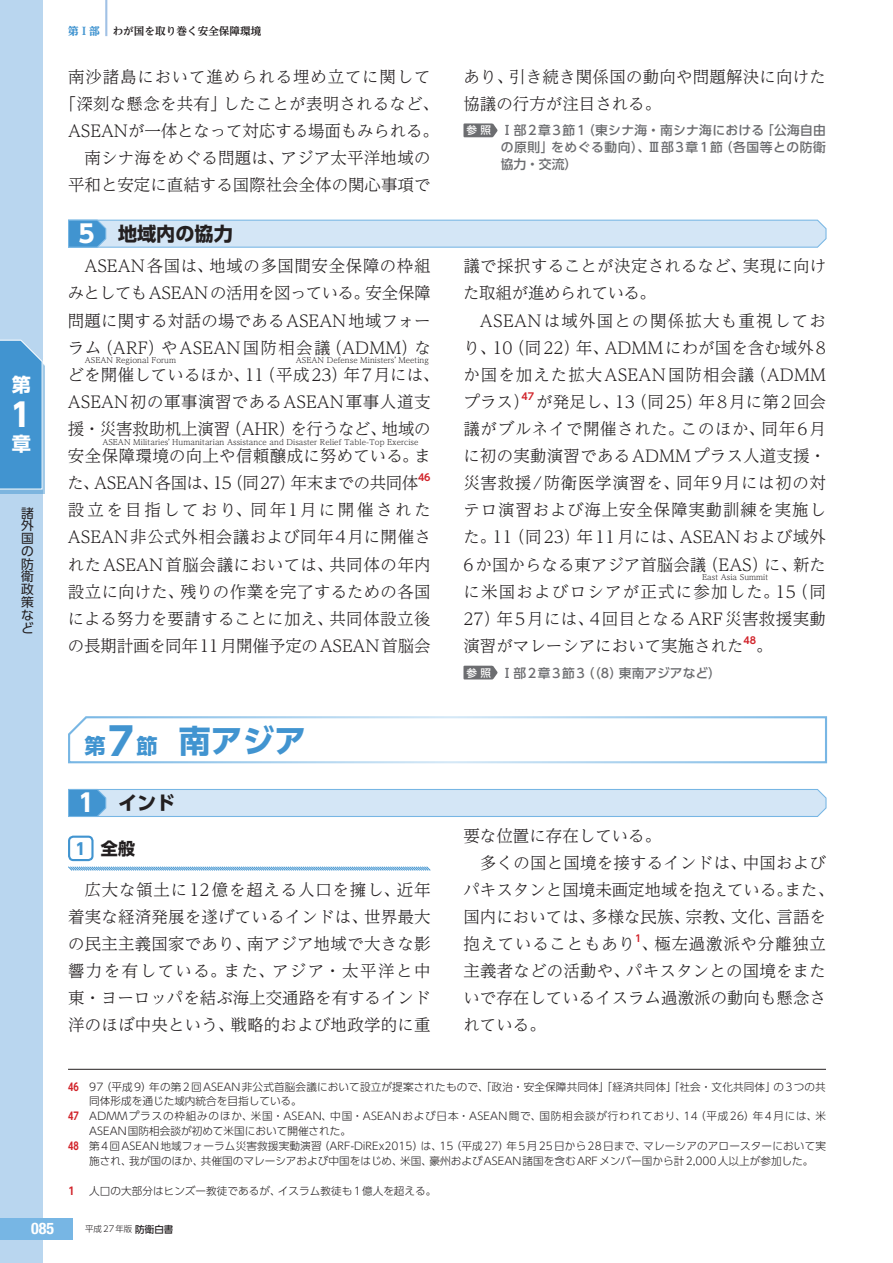
<style>
.page{position:relative;width:893px;height:1263px;background:#fff}
.page>*{position:absolute;margin:0;border:0;box-sizing:border-box;transform-origin:0 0}
.t1{font:700 31.95px "UD Shin Go Pro";color:#4194d0}
.t2{font:700 31.95px "UD Shin Go Pro";color:#fff}
.t3{font:700 19.2px "UD Shin Go Pro";color:#231f20}
.t4{font:700 19.2px "UD Shin Go Pro";color:#fff}
.t5{font:700 16.95px "UD Shin Go Pro";color:#231f20}
.t6{font:300 16.5px/27.2px "UD Reimin Pro";letter-spacing:.01em;color:#231f20;text-align:justify}
.t7{font:300 16.5px "UD Reimin Pro";letter-spacing:.05em;color:#231f20}
.t8{font:300 16.5px "UD Reimin Pro";letter-spacing:.045em;color:#231f20}
.t9{font:700 condensed 15.9px "Helvetica Neue LT Std";color:#fff}
.t10{font:500 12.75px/17px "UD Shin Go Pro";letter-spacing:.05em;color:#6c6d70;text-align:justify}
.t11{font:500 12.75px "UD Shin Go Pro";color:#6c6d70}
.t12{font:12.75px/12.8px "UD Shin Go Pro";color:#231f20;text-align:justify}
.t13{font:300 10.65px "UD Shin Go Pro";letter-spacing:.01em;color:#231f20}
.t14{font:300 10.65px "UD Shin Go Pro";letter-spacing:.07em;color:#231f20}
.t15{font:700 10.65px "UD Reimin Pro";color:#231f20}
.t16{font:500 10.65px "UD Shin Go Pro";color:#fff}
.t17{font:700 10.65px "UD Shin Go Pro De";color:#d1232a}
.t18{font:700 9.6px "UD Shin Go Pro De";color:#d1232a}
.t19{font:300 8.55px "UD Shin Go Pro";color:#231f20}
.t20{font:300 7.65px "UD Reimin Pro";letter-spacing:.005em;color:#231f20}
.s1{font-weight:800;color:#4194d0}
.s2{font-size:24.45px;color:#fff}
.s3{font-size:21.3px}
.s4{font-size:38.25px}
.s5{font-size:15.9px;color:#4194d0}
.s6{font-family:"UD Shin Go Pro De";font-weight:700;color:#d1232a}
.s7{font-weight:500;font-size:9.6px}
</style>
<div class="page">
<svg style="left:68px;top:219px;width:759px;height:29px"></svg>
<svg style="left:68px;top:788px;width:759px;height:29px"></svg>
<svg style="left:68px;top:866px;width:363px;height:5px"></svg>
<svg style="left:463px;top:123px;width:35px;height:14px"></svg>
<svg style="left:463px;top:666px;width:35px;height:13px"></svg>
<svg style="left:68px;top:716px;width:760px;height:48px"></svg>
<div style="left:68px;top:836px;width:26px;height:25px;border:2px solid #4194d0;border-radius:4px"></div>
<hr style="left:68px;top:1069px;width:758px;height:1px;background:#231f20">
<div style="left:0;top:0;width:43px;height:1263px;background:#b9d6ef"></div>
<div style="left:0;top:344px;width:45px;height:150px;background:#4194d0;opacity:.5"></div>
<svg style="left:0;top:339px;width:43px;height:151px"></svg>
<div style="left:0;top:1218px;width:72px;height:21px;background:#77b6e4"></div>
<hr style="left:105px;top:0;width:2px;height:36px;background:#a1c1e5">
<p class="t4" style="left:12px;top:369px;width:20px">第</p>
<h1 class="t2" style="left:5px;top:389px;width:21px">１</h1>
<p class="t4" style="left:12px;top:428px;width:20px">章</p>
<p class="t12" style="left:21px;top:506px;width:14px">諸外国の防衛政策など</p>
<p class="t15" style="left:68px;top:22px;width:195px"><span class="s1">第Ⅰ部</span> わが国を取り巻く安全保障環境</p>
<p class="t7" style="left:68px;top:63px;width:364px">南沙諸島において進められる埋め立てに関して</p>
<p class="t6" style="left:60px;top:89px;width:381px">「深刻な懸念を共有」したことが表明されるなど、</p>
<p class="t6" style="left:68px;top:116px;width:372px">ASEANが一体となって対応する場面もみられる。</p>
<p class="t6" style="left:85px;top:143px;width:347px">南シナ海をめぐる問題は、アジア太平洋地域の</p>
<p class="t6" style="left:68px;top:171px;width:364px">平和と安定に直結する国際社会全体の関心事項で</p>
<p class="t3" style="left:79px;top:218px;width:156px"><span class="s2">5</span> 地域内の協力</p>
<p class="t6" style="left:68px;top:252px;width:365px;text-indent:17px">ASEAN各国は、地域の多国間安全保障の枠組みとしてもASEANの活用を図っている。安全保障問題に関する対話の場であるASEAN地域フォーラム（ARF）やASEAN国防相会議（ADMM）な</p>
<p class="t20" style="left:85px;top:354px;width:93px">ASEAN Regional Forum</p>
<p class="t20" style="left:296px;top:354px;width:135px">ASEAN Defense Ministers’Meeting</p>
<p class="t6" style="left:68px;top:360px;width:373px;text-align:left">どを開催しているほか、11（平成23）年7月には、<br>ASEAN初の軍事演習であるASEAN軍事人道支援・災害救助机上演習（AHR）を行うなど、地域の</p>
<p class="t20" style="left:102px;top:436px;width:318px">ASEAN Militaries’Humanitarian Assistance and Disaster Relief Table-Top Exercise</p>
<p class="t6" style="left:67px;top:442px;width:365px">安全保障環境の向上や信頼醸成に努めている。また、ASEAN各国は、15（同27）年末までの共同体</p>
<p class="t18" style="left:418px;top:470px;width:14px">46</p>
<p class="t6" style="left:68px;top:496px;width:365px">設立を目指しており、同年1月に開催されたASEAN非公式外相会議および同年4月に開催されたASEAN首脳会議においては、共同体の年内設立に向けた、残りの作業を完了するための各国による努力を要請することに加え、共同体設立後の長期計画を同年11月開催予定のASEAN首脳会</p>
<h1 class="t1" style="left:85px;top:715px;width:223px"><span class="s3">第</span><span class="s4">7</span><span class="s3">節　</span>南アジア</h1>
<p class="t3" style="left:79px;top:787px;width:98px"><span class="s2">1</span> インド</p>
<p class="t5" style="left:76px;top:835px;width:61px"><span class="s5">1</span> 全般</p>
<p class="t6" style="left:68px;top:875px;width:364px;text-indent:16px">広大な領土に12億を超える人口を擁し、近年着実な経済発展を遂げているインドは、世界最大の民主主義国家であり、南アジア地域で大きな影響力を有している。また、アジア・太平洋と中東・ヨーロッパを結ぶ海上交通路を有するインド洋のほぼ中央という、戦略的および地政学的に重</p>
<p class="t6" style="left:463px;top:62px;width:364px">あり、引き続き関係国の動向や問題解決に向けた協議の行方が注目される。</p>
<p class="t10" style="left:501px;top:122px;width:327px">Ⅰ部2章3節1（東シナ海・南シナ海における「公海自由の原則」をめぐる動向）、Ⅲ部3章1節（各国等との防衛協力・交流）</p>
<p class="t16" style="left:466px;top:122px;width:26px">参照</p>
<p class="t6" style="left:463px;top:252px;width:364px">議で採択することが決定されるなど、実現に向けた取組が進められている。</p>
<p class="t6" style="left:463px;top:306px;width:364px;text-indent:16px">ASEANは域外国との関係拡大も重視しており、10（同22）年、ADMMにわが国を含む域外8か国を加えた拡大ASEAN国防相会議（ADMMプラス）が発足し、13（同25）年8月に第2回会</p>
<p class="t18" style="left:521px;top:388px;width:14px">47</p>
<p class="t6" style="left:463px;top:415px;width:364px">議がブルネイで開催された。このほか、同年6月に初の実動演習であるADMMプラス人道支援・災害救援/防衛医学演習を、同年9月には初の対テロ演習および海上安全保障実動訓練を実施した。11（同23）年11月には、ASEANおよび域外6か国からなる東アジア首脳会議（EAS）に、新た</p>
<p class="t20" style="left:702px;top:571px;width:68px">East Asia Summit</p>
<p class="t6" style="left:463px;top:577px;width:364px">に米国およびロシアが正式に参加した。15（同27）年5月には、4回目となるARF災害救援実動演習がマレーシアにおいて実施された</p>
<p class="t18" style="left:744px;top:632px;width:14px">48</p>
<p class="t6" style="left:756px;top:631px;width:18px">。</p>
<p class="t16" style="left:466px;top:664px;width:26px">参照</p>
<p class="t11" style="left:501px;top:662px;width:222px">Ⅰ部2章3節3（（8）東南アジアなど）</p>
<p class="t6" style="left:463px;top:821px;width:199px">要な位置に存在している。</p>
<p class="t6" style="left:480px;top:848px;width:347px">多くの国と国境を接するインドは、中国および</p>
<p class="t6" style="left:463px;top:875px;width:372px">パキスタンと国境未画定地域を抱えている。また、</p>
<p class="t6" style="left:463px;top:902px;width:364px">国内においては、多様な民族、宗教、文化、言語を</p>
<p class="t8" style="left:463px;top:930px;width:364px">抱えていることもあり、極左過激派や分離独立</p>
<p class="t18" style="left:635px;top:930px;width:8px">1</p>
<p class="t6" style="left:463px;top:957px;width:364px">主義者などの活動や、パキスタンとの国境をまたいで存在しているイスラム過激派の動向も懸念されている。</p>
<p class="t13" style="left:68px;top:1078px;width:759px"><span class="s6">46</span> 97（平成9）年の第2回ASEAN非公式首脳会議において設立が提案されたもので、「政治・安全保障共同体」「経済共同体」「社会・文化共同体」の3つの共</p>
<p class="t13" style="left:89px;top:1093px;width:214px">同体形成を通じた域内統合を目指している。</p>
<p class="t14" style="left:68px;top:1108px;width:760px"><span class="s6">47</span> ADMMプラスの枠組みのほか、米国・ASEAN、中国・ASEANおよび日本・ASEAN間で、国防相会談が行われており、14（平成26）年4月には、米</p>
<p class="t13" style="left:89px;top:1122px;width:263px">ASEAN国防相会談が初めて米国において開催された。</p>
<p class="t13" style="left:68px;top:1137px;width:759px"><span class="s6">48</span> 第4回ASEAN地域フォーラム災害救援実動演習（ARF-DiREx2015）は、15（平成27）年5月25日から28日まで、マレーシアのアロースターにおいて実</p>
<p class="t13" style="left:89px;top:1152px;width:726px">施され、我が国のほか、共催国のマレーシアおよび中国をはじめ、米国、豪州およびASEAN諸国を含むARFメンバー国から計2,000人以上が参加した。</p>
<p class="t17" style="left:68px;top:1182px;width:9px">1</p>
<p class="t13" style="left:89px;top:1182px;width:349px">人口の大部分はヒンズー教徒であるが、イスラム教徒も1億人を超える。</p>
<p class="t9" style="left:31px;top:1219px;width:24px">085</p>
<p class="t19" style="left:85px;top:1222px;width:90px">平成27年版 <span class="s7">防衛白書</span></p>
</div>
